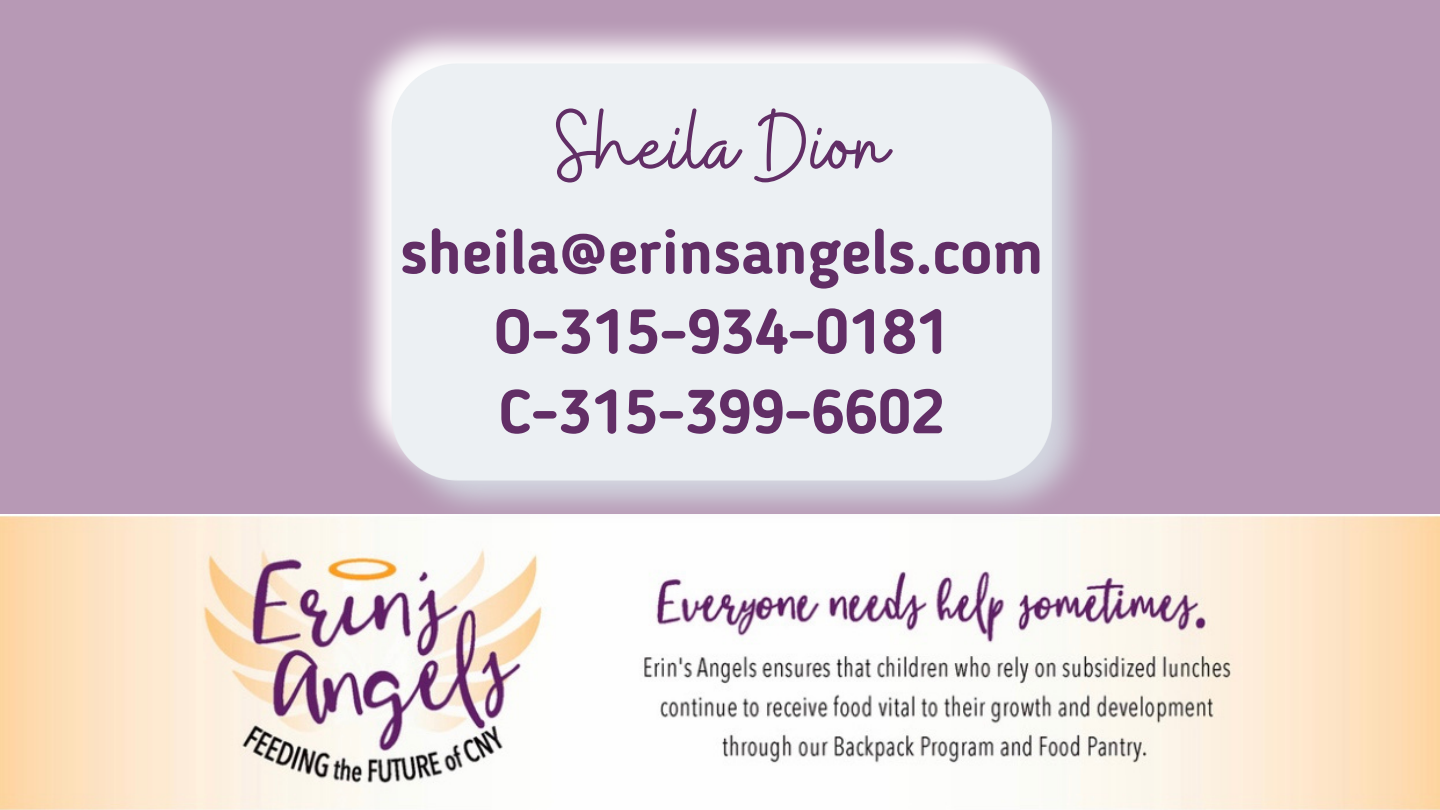
<style>
.page{position:relative;width:1440px;height:810px;background:#b799b5}
.page>*{position:absolute;margin:0;border:0;box-sizing:border-box;transform-origin:0 0}
.t1{font:103.05px "Buffalo";color:#622e66}
.t2{font:700 62.25px "Blogger Sans";color:#622e66}
.t3{font:700 61.5px "Blogger Sans";color:#622e66}
</style>
<div class="page">
<img style="left:0;top:514px;width:1440px;height:296px">
<img style="left:347px;top:30px;width:750px;height:495px">
<p class="t1" style="left:556px;top:79px;width:333px">Sheila Dion</p>
<p class="t2" style="left:400px;top:226px;width:645px">sheila@erinsangels.com</p>
<p class="t2" style="left:494px;top:306px;width:458px">O-315-934-0181</p>
<p class="t3" style="left:499px;top:387px;width:447px">C-315-399-6602</p>
</div>
